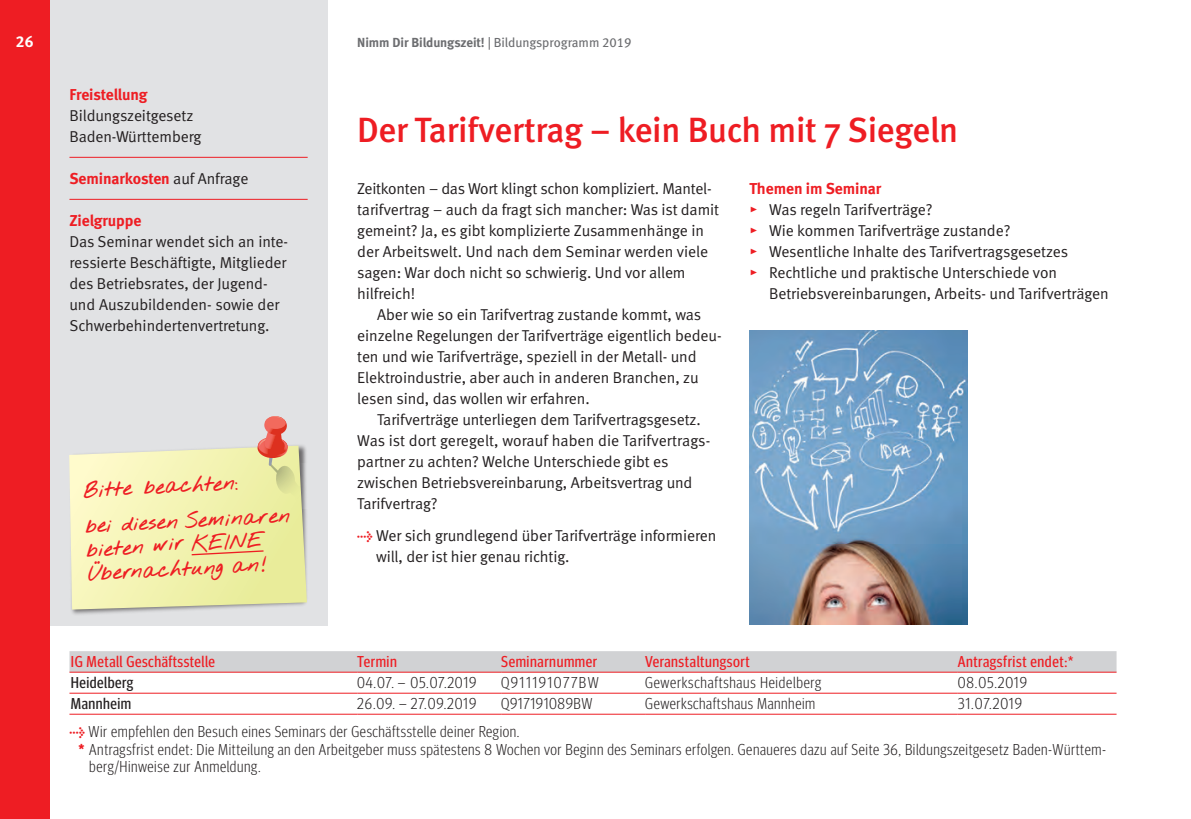
<style>
.page{position:relative;width:1191px;height:819px;background:#fff}
.page>*{position:absolute;margin:0;border:0;box-sizing:border-box;transform-origin:0 0}
.t1{font:500 35px "Meta";letter-spacing:-.01em;color:#ee1d23}
.t2{font:700 17.68px/35.4px "Nothing You Could Do";color:#ee1d23}
.t3{font:15.75px/21px "Meta Normal";letter-spacing:-.005em;color:#231f20}
.t4{font:300 15.75px "Meta Headline Cond OT";letter-spacing:.035em;color:#231f20}
.t5{font:15.75px/21px "Meta Normal LF";letter-spacing:-.005em;color:#231f20}
.t6{font:15.75px "Meta Headline Cond OT";letter-spacing:.035em;color:#ee1d23}
.t7{font:15.75px "Meta Bold LF";letter-spacing:-.005em;color:#ee1d23}
.t8{font:15.75px "Meta Headline Cond OT";letter-spacing:.03em;color:#231f20}
.t9{font:300 15.75px "Meta Headline Cond OT";letter-spacing:.055em;color:#231f20}
.t10{font:300 15.75px "Meta Headline Cond OT";letter-spacing:.09em;color:#231f20}
.t11{font:15.75px "Meta Bold LF";color:#fff}
.t12{font:700 13.12px "Meta";letter-spacing:-.005em;color:#6c6d70}
.s1{font-weight:400}
.s2{font-family:"Meta Book LF";font-weight:400}
.s3{font-family:"Meta Normal LF";color:#231f20}
.s4{font-family:"Meta Medium Expert";color:#ee1d23}
.s5{font-family:"Meta Normal Expert";color:#ee1d23}
.s6{font-family:"Meta Medium Expert";font-weight:400;color:#ee1d23}
.s7{font-weight:700;color:#ee1d23}
</style>
<div class="page">
<div style="left:0;top:0;width:327px;height:625px;background:#e1e2e4"></div>
<div style="left:0;top:0;width:50px;height:819px;background:#ee1d23"></div>
<hr style="left:69px;top:157px;width:239px;height:1px;background:#ee1d23">
<hr style="left:69px;top:199px;width:239px;height:1px;background:#ee1d23">
<div style="left:69px;top:651px;width:1047px;height:20px;background:#d1d2d4"></div>
<hr style="left:69px;top:671px;width:288px;height:1px;background:#ee1d23">
<hr style="left:357px;top:671px;width:144px;height:1px;background:#ee1d23">
<hr style="left:501px;top:671px;width:144px;height:1px;background:#ee1d23">
<hr style="left:645px;top:671px;width:312px;height:1px;background:#ee1d23">
<hr style="left:957px;top:671px;width:159px;height:1px;background:#ee1d23">
<hr style="left:69px;top:692px;width:288px;height:1px;background:#ee1d23">
<hr style="left:357px;top:692px;width:144px;height:1px;background:#ee1d23">
<hr style="left:501px;top:692px;width:144px;height:1px;background:#ee1d23">
<hr style="left:645px;top:692px;width:312px;height:1px;background:#ee1d23">
<hr style="left:957px;top:692px;width:159px;height:1px;background:#ee1d23">
<hr style="left:69px;top:713px;width:288px;height:1px;background:#ee1d23">
<hr style="left:357px;top:713px;width:144px;height:1px;background:#ee1d23">
<hr style="left:501px;top:713px;width:144px;height:1px;background:#ee1d23">
<hr style="left:645px;top:713px;width:312px;height:1px;background:#ee1d23">
<hr style="left:957px;top:713px;width:159px;height:1px;background:#ee1d23">
<img style="left:749px;top:330px;width:218px;height:294px">
<img style="left:71px;top:609px;width:132px;height:6px">
<svg style="left:69px;top:447px;width:238px;height:162px"></svg>
<svg style="left:190px;top:549px;width:75px;height:7px"></svg>
<svg style="left:257px;top:416px;width:50px;height:92px"></svg>
<p class="t11" style="left:16px;top:32px;width:19px">26</p>
<p class="t12" style="left:357px;top:34px;width:276px">Nimm Dir Bildungszeit! <span class="s1">| Bildungsprogramm</span> <span class="s2">2019</span></p>
<p class="t7" style="left:69px;top:84px;width:80px">Freistellung</p>
<p class="t5" style="left:69px;top:104px;width:133px">Bildungszeitgesetz<br>Baden-Württemberg</p>
<p class="t7" style="left:69px;top:168px;width:180px">Seminarkosten <span class="s3">auf Anfrage</span></p>
<p class="t7" style="left:69px;top:210px;width:73px">Zielgruppe</p>
<p class="t5" style="left:69px;top:230px;width:220px">Das Seminar wendet sich an inte&shy;ressierte Beschäftigte, Mitglieder des Betriebsrates, der Jugend&shy;und Auszubildenden- sowie der Schwerbehindertenvertretung.</p>
<p class="t2" style="left:83px;top:473px;width:207px;rotate:-3deg">Bitte beachten:<br>bei diesen Seminaren</p>
<p class="t2" style="left:86px;top:537px;width:181px;line-height:24px;rotate:-3deg">bieten wir KEINE<br>Übernachtung an!</p>
<h1 class="t1" style="left:357px;top:109px;width:602px">Der Tarifvertrag – kein Buch mit 7 Siegeln</h1>
<p class="t3" style="left:357px;top:178px;width:363px">Zeitkonten – das Wort klingt schon kompliziert. Mantel&shy;tarifvertrag – auch da fragt sich mancher: Was ist damit gemeint? Ja, es gibt komplizierte Zusammenhänge in der Arbeitswelt. Und nach dem Seminar werden viele sagen: War doch nicht so schwierig. Und vor allem hilfreich!</p>
<p class="t3" style="left:357px;top:304px;width:366px;text-indent:20px">Aber wie so ein Tarifvertrag zustande kommt, was einzelne Regelungen der Tarifverträge eigentlich bedeu&shy;ten und wie Tarifverträge, speziell in der Metall- und Elektroindustrie, aber auch in anderen Branchen, zu lesen sind, das wollen wir erfahren.</p>
<p class="t3" style="left:357px;top:409px;width:354px;text-indent:20px">Tarifverträge unterliegen dem Tarifvertragsgesetz.<br>Was ist dort geregelt, worauf haben die Tarifvertrags&shy;partner zu achten? Welche Unterschiede gibt es zwischen Betriebsvereinbarung, Arbeitsvertrag und Tarifvertrag?</p>
<p class="t3" style="left:376px;top:524px;width:342px;text-indent:-19px"><span class="s4">t</span> Wer sich grundlegend über Tarifverträge informieren will, der ist hier genau richtig.</p>
<p class="t7" style="left:749px;top:179px;width:133px">Themen im Seminar</p>
<p class="t3" style="left:749px;top:199px;width:185px"><span class="s5">@</span> Was regeln Tarifverträge?</p>
<p class="t3" style="left:749px;top:220px;width:262px"><span class="s5">@</span> Wie kommen Tarifverträge zustande?</p>
<p class="t3" style="left:749px;top:241px;width:320px"><span class="s5">@</span> Wesentliche Inhalte des Tarifvertragsgesetzes</p>
<p class="t3" style="left:749px;top:262px;width:309px"><span class="s5">@</span> Rechtliche und praktische Unterschiede von</p>
<p class="t3" style="left:769px;top:283px;width:341px">Betriebsvereinbarungen, Arbeits- und Tarifverträgen</p>
<p class="t6" style="left:71px;top:652px;width:146px">IG Metall Geschäftsstelle</p>
<p class="t6" style="left:357px;top:652px;width:41px">Termin</p>
<p class="t6" style="left:501px;top:652px;width:98px">Seminarnummer</p>
<p class="t6" style="left:645px;top:652px;width:106px">Veranstaltungsort</p>
<p class="t6" style="left:957px;top:652px;width:117px">Antragsfrist endet:*</p>
<p class="t8" style="left:71px;top:673px;width:64px">Heidelberg</p>
<p class="t4" style="left:357px;top:673px;width:121px">04.07. – 05.07.2019</p>
<p class="t10" style="left:501px;top:673px;width:99px">Q911191077BW</p>
<p class="t4" style="left:645px;top:673px;width:178px">Gewerkschaftshaus Heidelberg</p>
<p class="t4" style="left:957px;top:673px;width:71px">08.05.2019</p>
<p class="t8" style="left:71px;top:694px;width:62px">Mannheim</p>
<p class="t9" style="left:357px;top:694px;width:120px">26.09. – 27.09.2019</p>
<p class="t4" style="left:501px;top:694px;width:93px">Q917191089BW</p>
<p class="t4" style="left:645px;top:694px;width:172px">Gewerkschaftshaus Mannheim</p>
<p class="t4" style="left:957px;top:694px;width:66px">31.07.2019</p>
<p class="t4" style="left:69px;top:722px;width:451px"><span class="s6">t</span> Wir empfehlen den Besuch eines Seminars der Geschäftsstelle deiner Region.</p>
<p class="t4" style="left:78px;top:739px;width:1029px"><span class="s7">*</span> Antragsfrist endet: Die Mitteilung an den Arbeitgeber muss spätestens 8 Wochen vor Beginn des Seminars erfolgen. Genaueres dazu auf Seite 36, Bildungszeitgesetz Baden-Württem-</p>
<p class="t4" style="left:89px;top:757px;width:173px">berg/Hinweise zur Anmeldung.</p>
</div>
